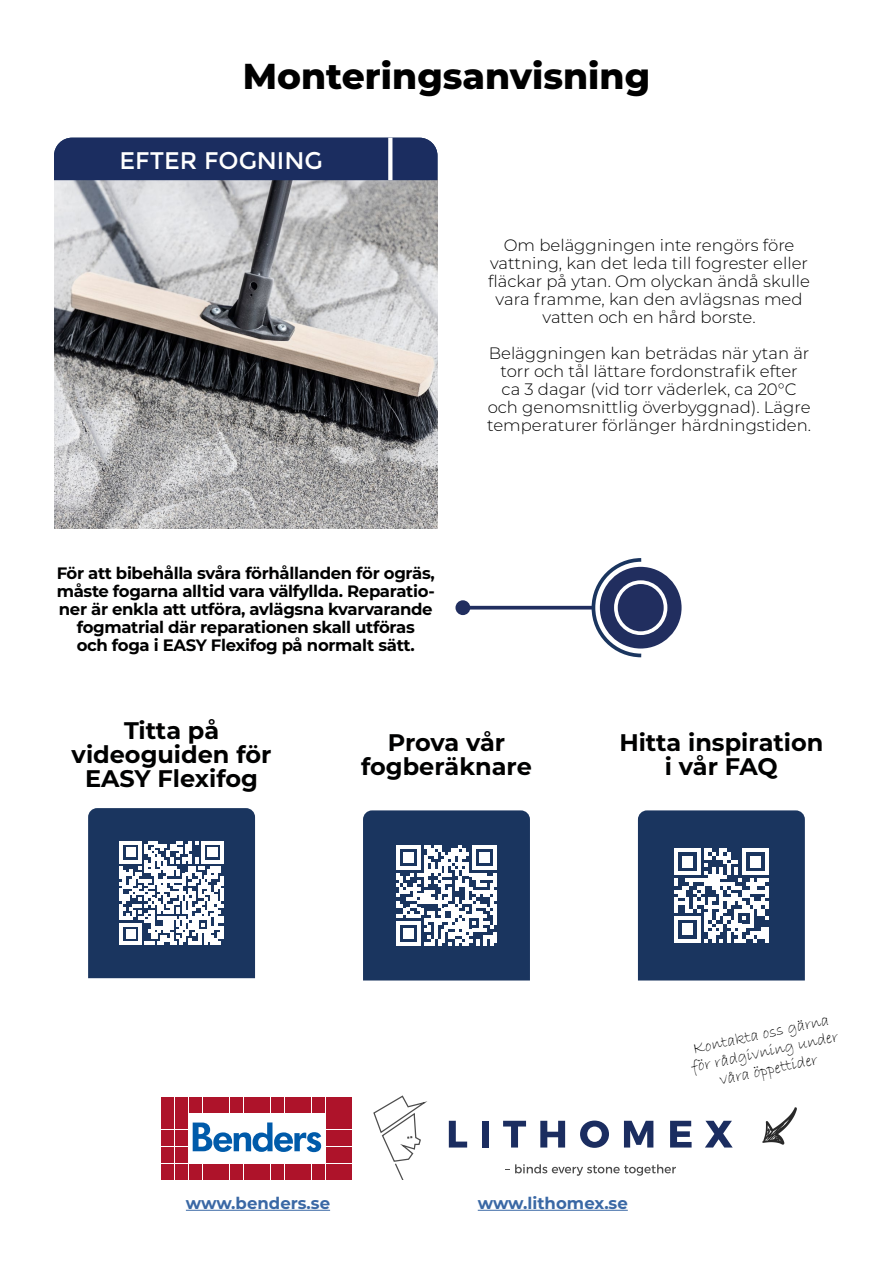
<style>
.page{position:relative;width:893px;height:1263px;background:#fff}
.page>*{position:absolute;margin:0;border:0;box-sizing:border-box;transform-origin:0 0}
.t1{font:800 36px "Montserrat";color:#000}
.t2{font:700 24px/24px "Montserrat";color:#000101;text-align:center}
.t3{font:24px "Montserrat";color:#fff}
.t4{font:300 16.5px/18px "Montserrat";color:#000101;text-align:center}
.t5{font:700 16.5px/18px "Montserrat";letter-spacing:-.02em;color:#000101;text-align:center}
.t6{font:16.5px/18px "Bradley Hand ITC";color:#000;text-align:center}
.t7{font:700 16.5px "Montserrat";color:#3a68a5}
</style>
<div class="page">
<img style="left:54px;top:180px;width:383px;height:348px">
<div style="left:600px;top:567px;width:82px;height:81px;background:#212e5f;border-radius:50%"></div>
<hr style="left:463px;top:606px;width:130px;height:3px;background:#212e5f">
<div style="left:455px;top:600px;width:15px;height:15px;background:#212e5f;border-radius:50%"></div>
<svg style="left:590px;top:558px;width:55px;height:100px"></svg>
<div style="left:616px;top:582px;width:49px;height:51px;background:#212e5f;border-radius:50%"></div>
<div style="left:614px;top:580px;width:53px;height:55px;border:4px solid #fff;border-radius:50%"></div>
<svg style="left:88px;top:808px;width:167px;height:170px"></svg>
<div style="left:54px;top:138px;width:383px;height:42px;background:#1b2d60"></div>
<svg style="left:388px;top:138px;width:4px;height:42px"></svg>
<svg style="left:638px;top:810px;width:167px;height:170px"></svg>
<svg style="left:363px;top:810px;width:167px;height:170px"></svg>
<hr style="left:493px;top:859px;width:4px;height:10px;background:#fff">
<hr style="left:493px;top:873px;width:4px;height:14px;background:#fff">
<hr style="left:493px;top:890px;width:4px;height:11px;background:#fff">
<hr style="left:493px;top:904px;width:4px;height:21px;background:#fff">
<hr style="left:493px;top:932px;width:4px;height:10px;background:#fff">
<hr style="left:478px;top:1210px;width:150px;height:1px;background:#3a68a5">
<svg style="left:505px;top:1164px;width:171px;height:12px"></svg>
<svg style="left:449px;top:1121px;width:18px;height:26px"></svg>
<div style="left:482px;top:1121px;width:7px;height:26px;background:#1b2d60"></div>
<svg style="left:503px;top:1121px;width:23px;height:26px"></svg>
<svg style="left:540px;top:1121px;width:25px;height:26px"></svg>
<svg style="left:580px;top:1120px;width:29px;height:28px"></svg>
<svg style="left:624px;top:1121px;width:29px;height:26px"></svg>
<svg style="left:670px;top:1121px;width:22px;height:26px"></svg>
<svg style="left:705px;top:1121px;width:28px;height:26px"></svg>
<svg style="left:373px;top:1095px;width:54px;height:84px"></svg>
<svg style="left:762px;top:1107px;width:35px;height:38px"></svg>
<svg style="left:162px;top:1097px;width:190px;height:82px"></svg>
<div style="left:162px;top:1097px;width:12px;height:15px;background:#ae132a"></div>
<div style="left:176px;top:1097px;width:12px;height:15px;background:#ae132a"></div>
<div style="left:162px;top:1114px;width:12px;height:15px;background:#ae132a"></div>
<div style="left:176px;top:1114px;width:12px;height:15px;background:#ae132a"></div>
<div style="left:162px;top:1131px;width:12px;height:15px;background:#ae132a"></div>
<div style="left:176px;top:1131px;width:12px;height:15px;background:#ae132a"></div>
<div style="left:162px;top:1147px;width:12px;height:16px;background:#ae132a"></div>
<div style="left:176px;top:1147px;width:12px;height:16px;background:#ae132a"></div>
<div style="left:162px;top:1164px;width:12px;height:16px;background:#ae132a"></div>
<div style="left:176px;top:1164px;width:12px;height:16px;background:#ae132a"></div>
<div style="left:189px;top:1097px;width:12px;height:15px;background:#ae132a"></div>
<div style="left:203px;top:1097px;width:12px;height:15px;background:#ae132a"></div>
<div style="left:217px;top:1097px;width:12px;height:15px;background:#ae132a"></div>
<div style="left:230px;top:1097px;width:12px;height:15px;background:#ae132a"></div>
<div style="left:244px;top:1097px;width:12px;height:15px;background:#ae132a"></div>
<div style="left:258px;top:1097px;width:12px;height:15px;background:#ae132a"></div>
<div style="left:271px;top:1097px;width:12px;height:15px;background:#ae132a"></div>
<div style="left:285px;top:1097px;width:12px;height:15px;background:#ae132a"></div>
<div style="left:299px;top:1097px;width:12px;height:15px;background:#ae132a"></div>
<div style="left:312px;top:1097px;width:13px;height:15px;background:#ae132a"></div>
<div style="left:189px;top:1164px;width:12px;height:16px;background:#ae132a"></div>
<div style="left:203px;top:1164px;width:12px;height:16px;background:#ae132a"></div>
<div style="left:217px;top:1164px;width:12px;height:16px;background:#ae132a"></div>
<div style="left:230px;top:1164px;width:12px;height:16px;background:#ae132a"></div>
<div style="left:244px;top:1164px;width:12px;height:16px;background:#ae132a"></div>
<div style="left:258px;top:1164px;width:12px;height:16px;background:#ae132a"></div>
<div style="left:271px;top:1164px;width:12px;height:16px;background:#ae132a"></div>
<div style="left:285px;top:1164px;width:12px;height:16px;background:#ae132a"></div>
<div style="left:299px;top:1164px;width:12px;height:16px;background:#ae132a"></div>
<div style="left:312px;top:1164px;width:13px;height:16px;background:#ae132a"></div>
<div style="left:326px;top:1097px;width:12px;height:15px;background:#ae132a"></div>
<div style="left:340px;top:1097px;width:12px;height:15px;background:#ae132a"></div>
<div style="left:326px;top:1114px;width:12px;height:15px;background:#ae132a"></div>
<div style="left:340px;top:1114px;width:12px;height:15px;background:#ae132a"></div>
<div style="left:326px;top:1131px;width:12px;height:15px;background:#ae132a"></div>
<div style="left:340px;top:1131px;width:12px;height:15px;background:#ae132a"></div>
<div style="left:326px;top:1147px;width:12px;height:16px;background:#ae132a"></div>
<div style="left:340px;top:1147px;width:12px;height:16px;background:#ae132a"></div>
<div style="left:326px;top:1164px;width:12px;height:16px;background:#ae132a"></div>
<div style="left:340px;top:1164px;width:12px;height:16px;background:#ae132a"></div>
<svg style="left:193px;top:1122px;width:128px;height:30px"></svg>
<hr style="left:186px;top:1210px;width:144px;height:1px;background:#3a68a5">
<h1 class="t1" style="left:243px;top:50px;width:409px">Monteringsanvisning</h1>
<h2 class="t3" style="left:120px;top:147px;width:205px">EFTER FOGNING</h2>
<p class="t5" style="left:57px;top:563px;width:380px">För att bibehålla svåra förhållanden för ogräs, måste fogarna alltid vara välfyllda. Reparatio&shy;ner är enkla att utföra, avlägsna kvarvarande fogmatrial där reparationen skall utföras<br>och foga i EASY Flexifog på normalt sätt.</p>
<p class="t4" style="left:488px;top:236px;width:323px">Om beläggningen inte rengörs före vattning, kan det leda till fogrester eller fläckar på ytan. Om olyckan ändå skulle vara framme, kan den avlägsnas med vatten och en hård borste.</p>
<p class="t4" style="left:487px;top:344px;width:325px">Beläggningen kan beträdas när ytan är torr och tål lättare fordonstrafik efter<br>ca 3 dagar (vid torr väderlek, ca 20°C och genomsnittlig överbyggnad). Lägre temperaturer förlänger härdningstiden.</p>
<h2 class="t2" style="left:72px;top:718px;width:201px">Titta på videoguiden för<br>EASY Flexifog</h2>
<h2 class="t2" style="left:361px;top:730px;width:172px">Prova vår fogberäknare</h2>
<h2 class="t2" style="left:619px;top:730px;width:206px">Hitta inspiration i vår FAQ</h2>
<p class="t7" style="left:186px;top:1191px;width:146px">www.benders.se</p>
<p class="t7" style="left:478px;top:1191px;width:152px">www.lithomex.se</p>
<p class="t6" style="left:686px;top:1041px;width:151px;rotate:-12deg">Kontakta oss gärna för rådgivning under våra öppettider</p>
</div>
